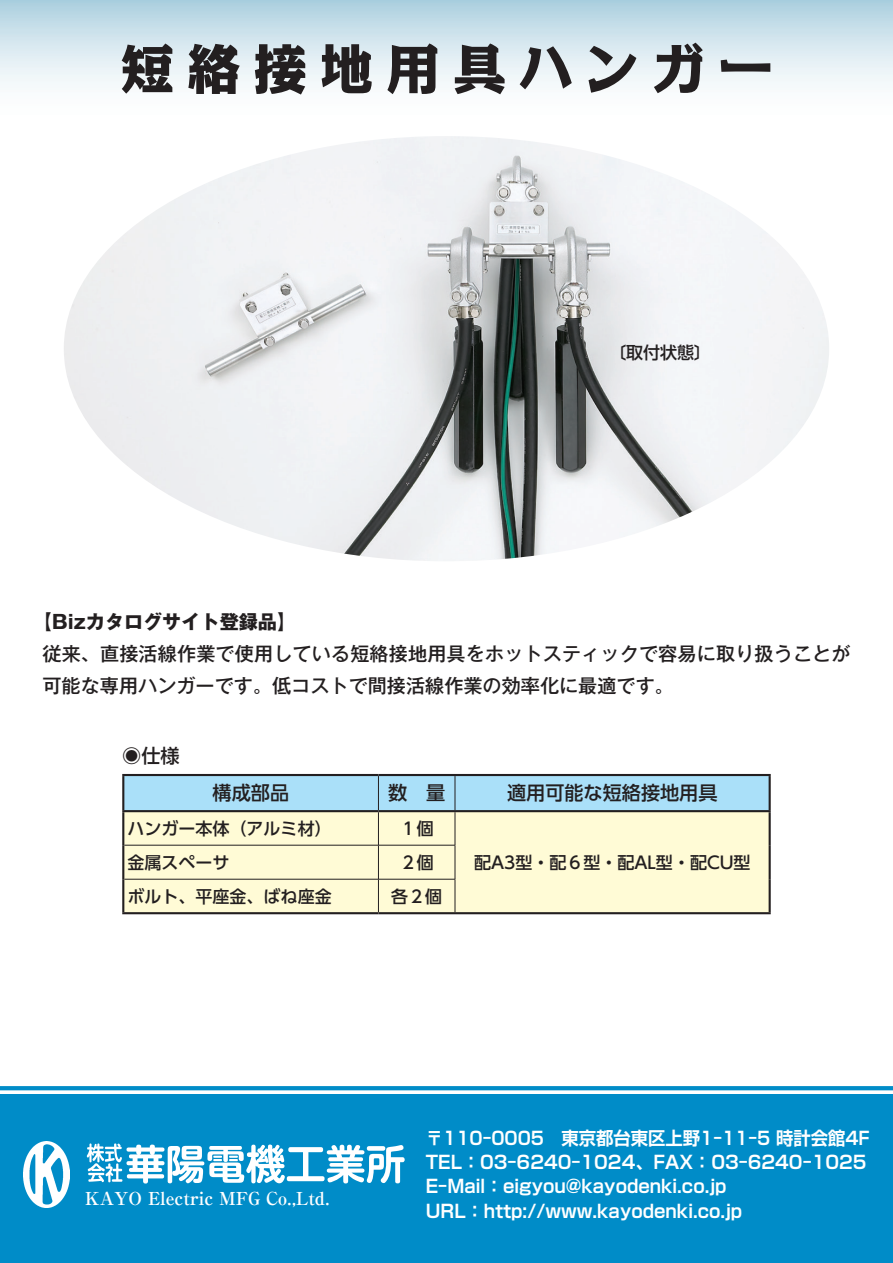
<style>
.page{position:relative;width:893px;height:1263px;background:#fff}
.page>*{position:absolute;margin:0;border:0;box-sizing:border-box;transform-origin:0 0}
.商品タイトル{font:800 53.1px "Kakumin Pro";letter-spacing:.25em;color:#231f20}
.本文{font:500 19.2px/32px "Gothic MB101 Pr 6 N";letter-spacing:.005em;color:#231f20}
.表組_基本{font:500 19.2px "UD Shin Go Pr 6 N";color:#231f20}
.本文-2{font:700 19.2px "Gothic MB101 Pr 6 N";color:#231f20}
.表組_タイトル{font:500 19.2px "UD Shin Go Pr 6 N";color:#231f20}
.t1{font:700 18px/24.5px "Shin Go Pr 6 N De";color:#fff;scale:.96 1}
.t2{font:700 17.85px "Ryumin Pr 6 N";letter-spacing:-.005em;color:#fff}
.表組_基本-2{font:500 16.95px "UD Shin Go Pr 6 N";color:#231f20}
.キャプション{font:500 16.95px "UD Shin Go Pr 6 N";color:#231f20}
</style>
<div class="page">
<div style="left:0;top:0;width:893px;height:123px;background:linear-gradient(to bottom,#b4d4e2,#fff)"></div>
<div style="left:0;top:1094px;width:893px;height:169px;background:#008cc8"></div>
<svg style="left:0;top:1086px;width:893px;height:4px;background:#058ec9"></svg>
<svg style="left:87px;top:1143px;width:318px;height:40px"></svg>
<img style="left:23px;top:1142px;width:47px;height:65px">
<img style="left:64px;top:136px;width:765px;height:425px">
<div style="left:124px;top:776px;width:645px;height:34px;background:#aae0f9"></div>
<div style="left:124px;top:812px;width:645px;height:100px;background:#fffbd6"></div>
<hr style="left:378px;top:776px;width:1px;height:34px;background:#231f20">
<hr style="left:455px;top:776px;width:1px;height:34px;background:#231f20">
<hr style="left:378px;top:812px;width:1px;height:33px;background:#231f20">
<hr style="left:124px;top:845px;width:254px;height:1px;background:#231f20">
<hr style="left:378px;top:845px;width:77px;height:1px;background:#231f20">
<hr style="left:378px;top:845px;width:1px;height:34px;background:#231f20">
<hr style="left:124px;top:879px;width:254px;height:1px;background:#231f20">
<hr style="left:378px;top:879px;width:77px;height:1px;background:#231f20">
<hr style="left:378px;top:879px;width:1px;height:33px;background:#231f20">
<hr style="left:455px;top:812px;width:1px;height:33px;background:#231f20">
<hr style="left:455px;top:845px;width:1px;height:34px;background:#231f20">
<hr style="left:455px;top:879px;width:1px;height:33px;background:#231f20">
<hr style="left:122px;top:774px;width:256px;height:2px;background:#231f20">
<hr style="left:122px;top:776px;width:2px;height:34px;background:#231f20">
<hr style="left:378px;top:774px;width:77px;height:2px;background:#231f20">
<hr style="left:455px;top:774px;width:316px;height:2px;background:#231f20">
<hr style="left:769px;top:776px;width:2px;height:34px;background:#231f20">
<hr style="left:122px;top:812px;width:2px;height:33px;background:#231f20">
<hr style="left:769px;top:812px;width:2px;height:33px;background:#231f20">
<hr style="left:769px;top:845px;width:2px;height:34px;background:#231f20">
<hr style="left:769px;top:879px;width:2px;height:33px;background:#231f20">
<hr style="left:455px;top:912px;width:316px;height:2px;background:#231f20">
<hr style="left:122px;top:845px;width:2px;height:34px;background:#231f20">
<hr style="left:122px;top:879px;width:2px;height:33px;background:#231f20">
<hr style="left:122px;top:912px;width:256px;height:2px;background:#231f20">
<hr style="left:378px;top:912px;width:77px;height:2px;background:#231f20">
<hr style="left:122px;top:810px;width:256px;height:2px;background:#231f20">
<hr style="left:378px;top:810px;width:77px;height:2px;background:#231f20">
<hr style="left:455px;top:810px;width:316px;height:2px;background:#231f20">
<p class="商品タイトル" style="left:121px;top:27px;width:653px">短絡接地用具ハンガー</p>
<p class="キャプション" style="left:609px;top:339px;width:104px">〔取付状態〕</p>
<p class="本文-2" style="left:33px;top:606px;width:265px">【Bizカタログサイト登録品】</p>
<p class="本文" style="left:43px;top:637px;width:810px">従来、直接活線作業で使用している短絡接地用具をホットスティックで容易に取り扱うことが可能な専用ハンガーです。低コストで間接活線作業の効率化に最適です。</p>
<p class="表組_タイトル" style="left:122px;top:740px;width:59px">◉仕様</p>
<p class="表組_基本" style="left:213px;top:777px;width:78px">構成部品</p>
<p class="表組_基本" style="left:388px;top:777px;width:59px">数　量</p>
<p class="表組_基本" style="left:507px;top:777px;width:212px">適用可能な短絡接地用具</p>
<p class="表組_基本-2" style="left:128px;top:814px;width:206px">ハンガー本体（アルミ材）</p>
<p class="表組_基本-2" style="left:400px;top:814px;width:36px">１個</p>
<p class="表組_基本-2" style="left:128px;top:848px;width:104px">金属スペーサ</p>
<p class="表組_基本-2" style="left:400px;top:848px;width:36px">２個</p>
<p class="表組_基本-2" style="left:474px;top:848px;width:278px">配A3型・配６型・配AL型・配CU型</p>
<p class="表組_基本-2" style="left:128px;top:882px;width:206px">ボルト、平座金、ばね座金</p>
<p class="表組_基本-2" style="left:391px;top:882px;width:53px">各２個</p>
<p class="t2" style="left:85px;top:1184px;width:246px">KAYO Electric MFG Co.,Ltd.</p>
<p class="t1" style="left:426px;top:1124px;width:464px">〒110-0005　東京都台東区上野1-11-5 時計会館4F TEL：03-6240-1024、FAX：03-6240-1025<br>E-Mail：eigyou@kayodenki.co.jp<br>URL：http://www.kayodenki.co.jp</p>
</div>
